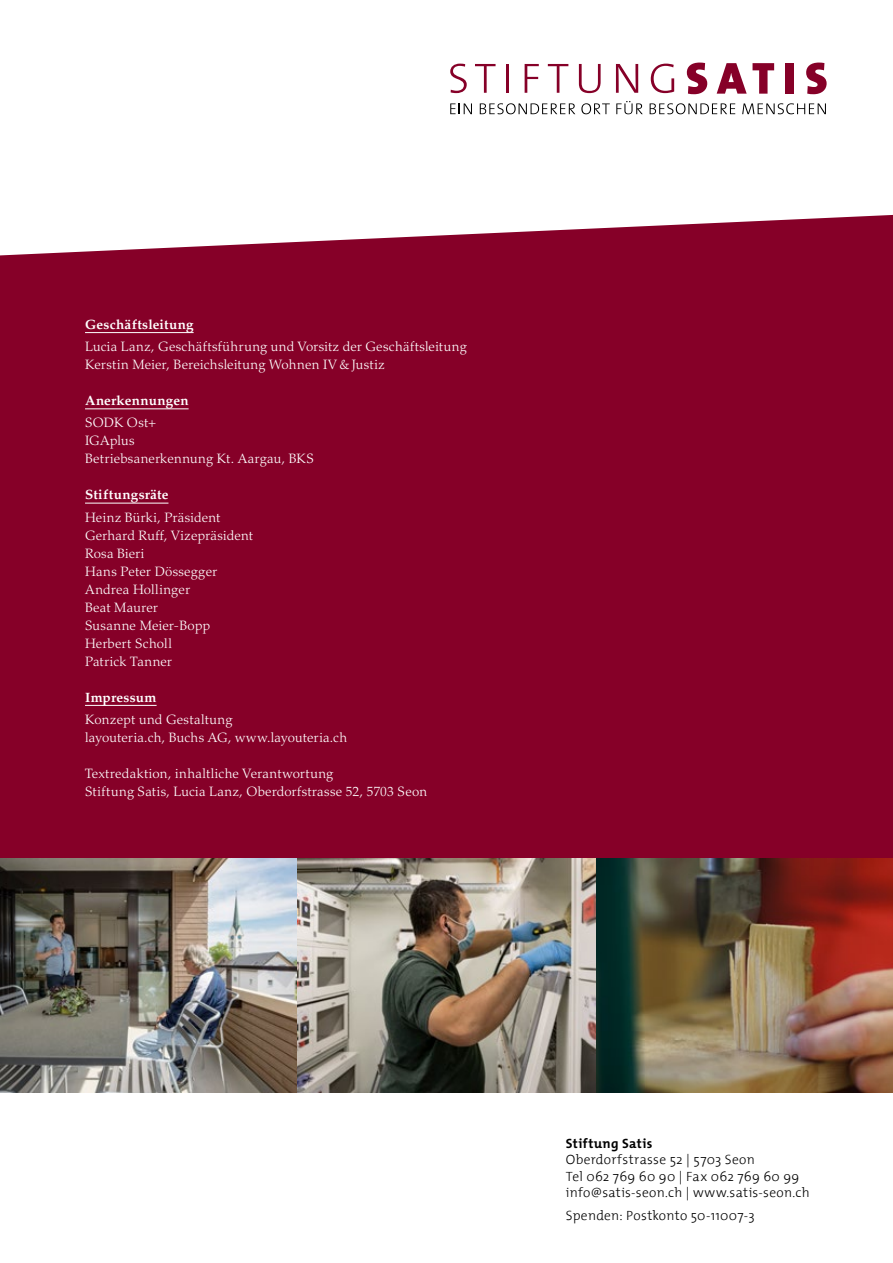
<style>
.page{position:relative;width:893px;height:1263px;background:#fff}
.page>*{position:absolute;margin:0;border:0;box-sizing:border-box;transform-origin:0 0}
.t1{font:300 13.5px/18px "Palatino LT Std";letter-spacing:.02em;color:#fff}
.t2{font:300 13.5px/16.5px "The Mix 3";letter-spacing:.02em;color:#000}
.t3{font:700 13.5px "Palatino LT Std";letter-spacing:.015em;color:#fff}
.t4{font:700 13.5px "The Mix";letter-spacing:.025em;color:#000}
</style>
<div class="page">
<div style="left:0;top:0;width:893px;height:858px;background:#860028"></div>
<svg style="left:0;top:0;width:893px;height:255px;fill:#fff"></svg>
<hr style="left:85px;top:332px;width:109px;height:1px;background:#fff">
<hr style="left:85px;top:409px;width:104px;height:1px;background:#fff">
<hr style="left:85px;top:503px;width:83px;height:1px;background:#fff">
<hr style="left:85px;top:705px;width:72px;height:1px;background:#fff">
<svg style="left:450px;top:103px;width:22px;height:11px"></svg>
<svg style="left:480px;top:103px;width:95px;height:11px"></svg>
<svg style="left:581px;top:103px;width:29px;height:11px"></svg>
<svg style="left:616px;top:101px;width:27px;height:13px"></svg>
<svg style="left:650px;top:103px;width:85px;height:11px"></svg>
<svg style="left:742px;top:103px;width:84px;height:11px"></svg>
<svg style="left:450px;top:64px;width:17px;height:29px"></svg>
<svg style="left:475px;top:64px;width:21px;height:29px"></svg>
<hr style="left:506px;top:64px;width:3px;height:29px;background:#860028">
<svg style="left:525px;top:64px;width:14px;height:29px"></svg>
<svg style="left:548px;top:64px;width:20px;height:29px"></svg>
<svg style="left:579px;top:64px;width:22px;height:29px"></svg>
<svg style="left:616px;top:64px;width:22px;height:29px"></svg>
<svg style="left:651px;top:64px;width:23px;height:29px"></svg>
<svg style="left:687px;top:63px;width:20px;height:31px"></svg>
<svg style="left:717px;top:63px;width:57px;height:31px"></svg>
<div style="left:785px;top:63px;width:9px;height:31px;background:#860028"></div>
<svg style="left:806px;top:63px;width:21px;height:31px"></svg>
<img style="left:0;top:858px;width:893px;height:234px">
<p class="t3" style="left:85px;top:316px;width:110px">Geschäftsleitung</p>
<p class="t1" style="left:85px;top:338px;width:383px">Lucia Lanz, Geschäftsführung und Vorsitz der Geschäftsleitung<br>Kerstin Meier, Bereichsleitung Wohnen IV&amp;Justiz</p>
<p class="t3" style="left:85px;top:393px;width:105px">Anerkennungen</p>
<p class="t1" style="left:85px;top:414px;width:230px">SODK Ost+<br>IGAplus<br>Betriebsanerkennung Kt. Aargau, BKS</p>
<p class="t3" style="left:85px;top:487px;width:85px">Stiftungsräte</p>
<p class="t1" style="left:85px;top:508px;width:170px">Heinz Bürki, Präsident<br>Gerhard Ruff, Vizepräsident<br>Rosa Bieri<br>Hans Peter Dössegger<br>Andrea Hollinger<br>Beat Maurer<br>Susanne Meier-Bopp<br>Herbert Scholl<br>Patrick Tanner</p>
<p class="t3" style="left:85px;top:689px;width:73px">Impressum</p>
<p class="t1" style="left:85px;top:710px;width:264px">Konzept und Gestaltung<br>layouteria.ch, Buchs AG, www.layouteria.ch</p>
<p class="t1" style="left:85px;top:764px;width:344px">Textredaktion, inhaltliche Verantwortung<br>Stiftung Satis, Lucia Lanz, Oberdorfstrasse 52, 5703 Seon</p>
<p class="t4" style="left:566px;top:1132px;width:88px">Stiftung Satis</p>
<p class="t2" style="left:566px;top:1151px;width:245px">Oberdorfstrasse 52 | 5703 Seon<br>Tel 062 769 60 90 | Fax 062 769 60 99 info@satis-seon.ch | www.satis-seon.ch</p>
<p class="t2" style="left:566px;top:1207px;width:190px">Spenden: Postkonto 50-11007-3</p>
</div>
